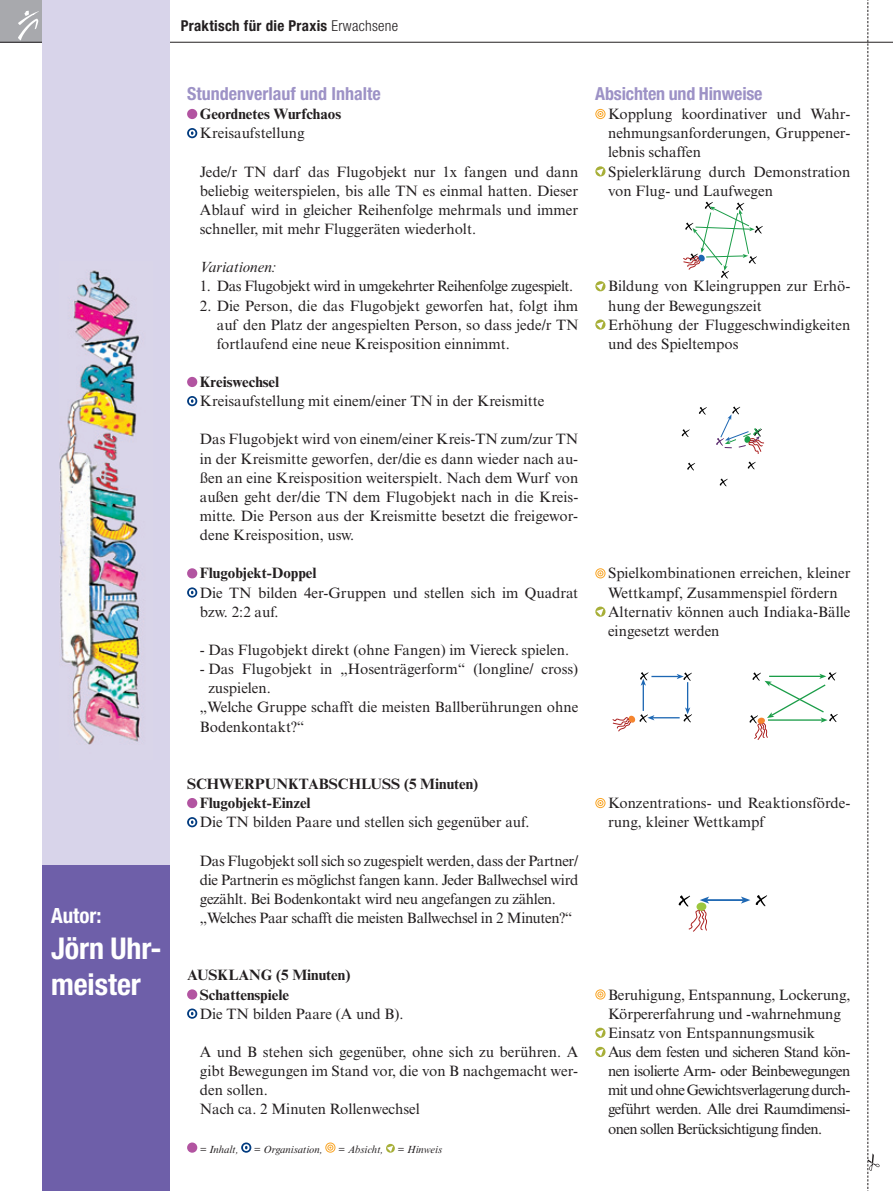
<style>
.page{position:relative;width:893px;height:1191px;background:#fff}
.page>*{position:absolute;margin:0;border:0;box-sizing:border-box;transform-origin:0 0}
.t1{font:700 condensed 30px/36px "Helvetica Neue LT Std";color:#fff}
.t2{font:700 condensed 21px "Helvetica Neue LT Std";color:#fff}
.t3{font:700 condensed 18px "Helvetica Neue LT Std";color:#9d92c6}
.t4{font:15px/19.2px "Times New Roman MT Std";color:#231f20}
.t5{font:15px/19.2px "Times New Roman MT Std";letter-spacing:-.04em;color:#231f20}
.t6{font:15px/19.2px "Times New Roman MT Std";letter-spacing:-.02em;color:#231f20}
.t7{font:700 15px/19px "Times New Roman MT Std";color:#231f20}
.t8{font:15px "Times New Roman MT Std";letter-spacing:-.03em;color:#231f20}
.t9{font:700 condensed 15px "Helvetica Neue LT Std";letter-spacing:.02em;color:#231f20}
.t10{font:italic 15px "Times New Roman MT Std";color:#231f20}
.t11{font:italic 10.5px "Times New Roman MT Std";color:#231f20}
.s1{font-weight:300}
</style>
<div class="page">
<svg style="left:595px;top:109px;width:10px;height:10px"></svg>
<svg style="left:595px;top:166px;width:11px;height:11px"></svg>
<svg style="left:595px;top:281px;width:11px;height:11px"></svg>
<svg style="left:595px;top:319px;width:11px;height:11px"></svg>
<svg style="left:595px;top:568px;width:10px;height:10px"></svg>
<svg style="left:595px;top:606px;width:11px;height:11px"></svg>
<svg style="left:595px;top:798px;width:10px;height:10px"></svg>
<svg style="left:595px;top:989px;width:10px;height:10px"></svg>
<svg style="left:595px;top:1027px;width:11px;height:11px"></svg>
<svg style="left:595px;top:1046px;width:11px;height:11px"></svg>
<div style="left:187px;top:109px;width:10px;height:10px;background:#b254a1;border-radius:50%"></div>
<svg style="left:187px;top:128px;width:10px;height:10px"></svg>
<svg style="left:189px;top:130px;width:6px;height:6px"></svg>
<div style="left:187px;top:377px;width:10px;height:10px;background:#b254a1;border-radius:50%"></div>
<svg style="left:187px;top:396px;width:10px;height:10px"></svg>
<svg style="left:189px;top:398px;width:6px;height:6px"></svg>
<div style="left:187px;top:568px;width:10px;height:10px;background:#b254a1;border-radius:50%"></div>
<svg style="left:187px;top:587px;width:10px;height:10px"></svg>
<svg style="left:189px;top:589px;width:6px;height:7px"></svg>
<div style="left:187px;top:798px;width:10px;height:10px;background:#b254a1;border-radius:50%"></div>
<svg style="left:187px;top:817px;width:10px;height:10px"></svg>
<svg style="left:189px;top:819px;width:6px;height:6px"></svg>
<div style="left:187px;top:989px;width:10px;height:10px;background:#b254a1;border-radius:50%"></div>
<svg style="left:187px;top:1008px;width:10px;height:10px"></svg>
<svg style="left:189px;top:1010px;width:6px;height:7px"></svg>
<div style="left:187px;top:1142px;width:10px;height:10px;background:#b254a1;border-radius:50%"></div>
<svg style="left:241px;top:1142px;width:10px;height:10px"></svg>
<svg style="left:243px;top:1144px;width:7px;height:7px"></svg>
<svg style="left:325px;top:1142px;width:10px;height:10px"></svg>
<svg style="left:386px;top:1143px;width:9px;height:10px"></svg>
<svg style="left:683px;top:202px;width:80px;height:77px"></svg>
<svg style="left:682px;top:429px;width:8px;height:8px"></svg>
<svg style="left:699px;top:407px;width:8px;height:8px"></svg>
<svg style="left:748px;top:461px;width:8px;height:8px"></svg>
<svg style="left:720px;top:478px;width:8px;height:8px"></svg>
<svg style="left:687px;top:463px;width:8px;height:7px"></svg>
<svg style="left:716px;top:406px;width:48px;height:48px"></svg>
<svg style="left:612px;top:672px;width:80px;height:60px"></svg>
<svg style="left:749px;top:672px;width:89px;height:68px"></svg>
<svg style="left:757px;top:717px;width:8px;height:7px"></svg>
<svg style="left:756px;top:895px;width:11px;height:11px"></svg>
<hr style="left:707px;top:899px;width:36px;height:2px;background:#1d67b3">
<svg style="left:741px;top:896px;width:9px;height:7px"></svg>
<svg style="left:679px;top:895px;width:30px;height:37px"></svg>
<svg style="left:867px;top:0;width:12px;height:1191px"></svg>
<div style="left:0;top:0;width:43px;height:43px;background:#a8a9ad"></div>
<svg style="left:18px;top:11px;width:21px;height:29px"></svg>
<hr style="left:0;top:42px;width:893px;height:1px;background:#231f20">
<div style="left:43px;top:0;width:127px;height:1191px;background:#d8d4ea"></div>
<img style="left:60px;top:270px;width:80px;height:475px">
<div style="left:43px;top:865px;width:127px;height:326px;background:#6e5fa9"></div>
<p class="t9" style="left:181px;top:16px;width:219px">Praktisch für die Praxis <span class="s1">Erwachsene</span></p>
<h2 class="t2" style="left:51px;top:902px;width:52px">Autor:</h2>
<h1 class="t1" style="left:51px;top:930px;width:112px">Jörn Uhr&shy;meister</h1>
<p class="t3" style="left:187px;top:83px;width:195px">Stundenverlauf und Inhalte</p>
<p class="t3" style="left:595px;top:83px;width:169px">Absichten und Hinweise</p>
<p class="t7" style="left:200px;top:104px;width:143px">Geordnetes Wurfchaos</p>
<p class="t4" style="left:200px;top:124px;width:106px">Kreisaufstellung</p>
<p class="t4" style="left:200px;top:162px;width:380px;text-align:justify">Jede/r TN darf das Flugobjekt nur 1x fangen und dann beliebig weiterspielen, bis alle TN es einmal hatten. Dieser Ablauf wird in gleicher Reihenfolge mehrmals und immer schneller, mit mehr Fluggeräten wiederholt.</p>
<p class="t10" style="left:200px;top:259px;width:79px">Variationen:</p>
<p class="t8" style="left:200px;top:278px;width:375px">1. Das Flugobjekt wird in umgekehrter Reihenfolge zugespielt.</p>
<p class="t4" style="left:217px;top:296px;width:363px;text-align:justify;text-indent:-17px">2. Die Person, die das Flugobjekt geworfen hat, folgt ihm auf den Platz der angespielten Person, so dass jede/r TN fortlaufend eine neue Kreisposition einnimmt.</p>
<p class="t7" style="left:200px;top:372px;width:81px">Kreiswechsel</p>
<p class="t4" style="left:200px;top:391px;width:346px">Kreisaufstellung mit einem/einer TN in der Kreismitte</p>
<p class="t4" style="left:200px;top:430px;width:380px;text-align:justify">Das Flugobjekt wird von einem/einer Kreis-TN zum/zur TN in der Kreismitte geworfen, der/die es dann wieder nach au&shy;ßen an eine Kreisposition weiterspielt. Nach dem Wurf von außen geht der/die TN dem Flugobjekt nach in die Kreis&shy;mitte. Die Person aus der Kreismitte besetzt die freigewor&shy;dene Kreisposition, usw.</p>
<p class="t7" style="left:200px;top:563px;width:118px">Flugobjekt-Doppel</p>
<p class="t4" style="left:200px;top:583px;width:380px">Die TN bilden 4er-Gruppen und stellen sich im Quadrat bzw. 2:2 auf.</p>
<p class="t4" style="left:200px;top:640px;width:371px">- Das Flugobjekt direkt (ohne Fangen) im Viereck spielen.</p>
<p class="t4" style="left:200px;top:659px;width:380px">- Das Flugobjekt in „Hosenträgerform“ (longline/ cross)</p>
<p class="t4" style="left:208px;top:678px;width:64px">zuspielen.</p>
<p class="t4" style="left:200px;top:698px;width:380px">„Welche Gruppe schafft die meisten Ballberührungen ohne</p>
<p class="t4" style="left:200px;top:717px;width:106px">Bodenkontakt?“</p>
<p class="t4" style="left:608px;top:104px;width:244px">Kopplung koordinativer und Wahr&shy;nehmungsanforderungen, Gruppener&shy;lebnis schaffen<br>Spielerklärung durch Demonstration von Flug- und Laufwegen</p>
<p class="t4" style="left:608px;top:277px;width:244px">Bildung von Kleingruppen zur Erhö&shy;hung der Bewegungszeit<br>Erhöhung der Fluggeschwindigkeiten und des Spieltempos</p>
<p class="t4" style="left:608px;top:564px;width:244px">Spielkombinationen erreichen, kleiner Wettkampf, Zusammenspiel fördern Alternativ können auch Indiaka-Bälle eingesetzt werden</p>
<p class="t7" style="left:200px;top:774px;width:280px;text-indent:-13px">SCHWERPUNKTABSCHLUSS (5 Minuten)<br>Flugobjekt-Einzel</p>
<p class="t4" style="left:200px;top:812px;width:331px">Die TN bilden Paare und stellen sich gegenüber auf.</p>
<p class="t6" style="left:200px;top:851px;width:380px">Das Flugobjekt soll sich so zugespielt werden, dass der Partner/ die Partnerin es möglichst fangen kann. Jeder Ballwechsel wird gezählt. Bei Bodenkontakt wird neu angefangen zu zählen. „Welches Paar schafft die meisten Ballwechsel in 2 Minuten?“</p>
<p class="t7" style="left:200px;top:965px;width:152px;text-indent:-13px">AUSKLANG (5 Minuten)<br>Schattenspiele</p>
<p class="t4" style="left:200px;top:1004px;width:205px">Die TN bilden Paare (A und B).</p>
<p class="t4" style="left:200px;top:1042px;width:380px">A und B stehen sich gegenüber, ohne sich zu berühren. A gibt Bewegungen im Stand vor, die von B nachgemacht wer&shy;den sollen.<br>Nach ca. 2 Minuten Rollenwechsel</p>
<p class="t11" style="left:200px;top:1143px;width:40px">= Inhalt,</p>
<p class="t11" style="left:254px;top:1143px;width:70px">= Organisation,</p>
<p class="t11" style="left:338px;top:1143px;width:47px">= Absicht,</p>
<p class="t11" style="left:397px;top:1143px;width:46px">= Hinweis</p>
<p class="t4" style="left:608px;top:793px;width:244px">Konzentrations- und Reaktionsförde&shy;rung, kleiner Wettkampf</p>
<p class="t5" style="left:608px;top:985px;width:244px">Beruhigung, Entspannung, Lockerung, Körpererfahrung und -wahrnehmung Einsatz von Entspannungsmusik<br>Aus dem festen und sicheren Stand kön&shy;nen isolierte Arm- oder Beinbewegungen mit und ohne Gewichtsverlagerung durch&shy;geführt werden. Alle drei Raumdimensi&shy;onen sollen Berücksichtigung finden.</p>
</div>
